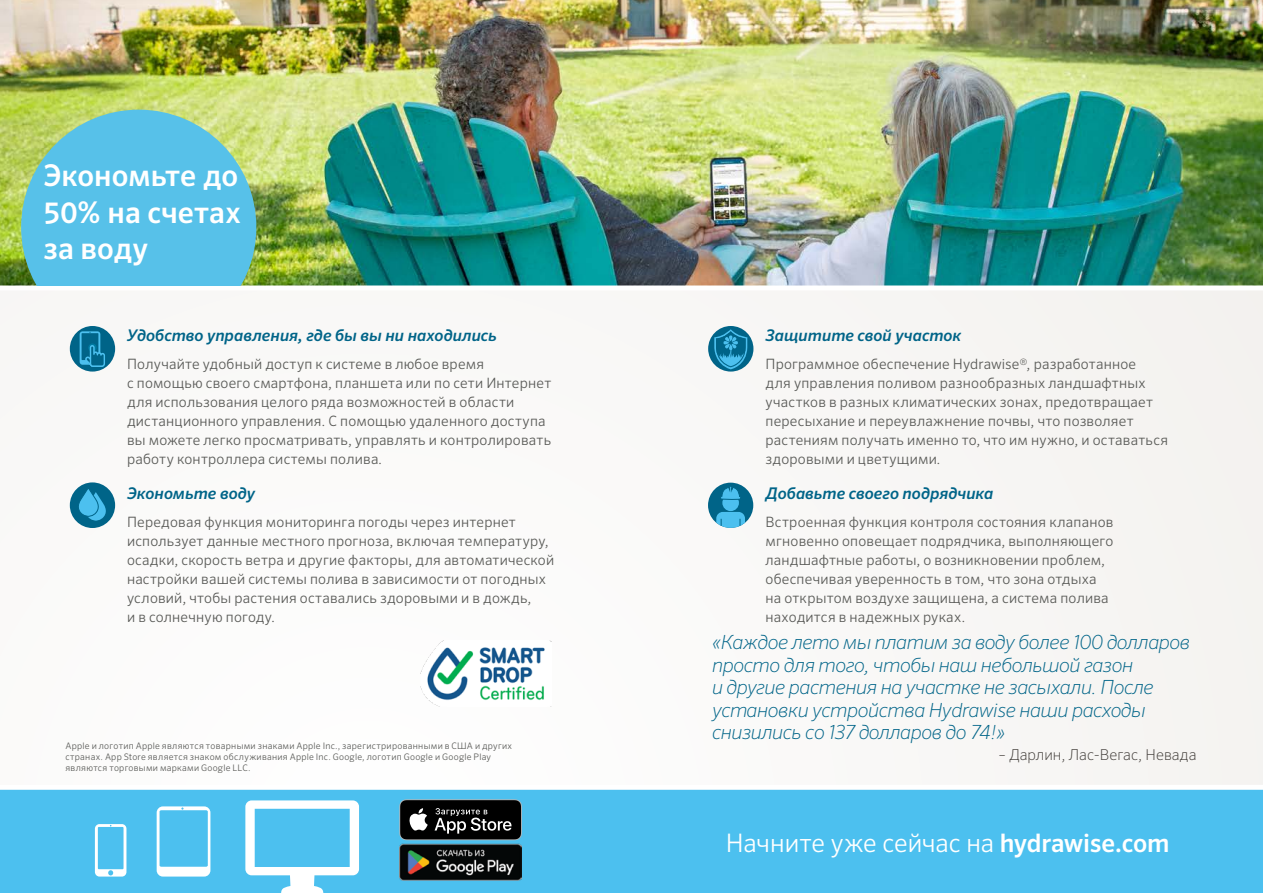
<style>
.page{position:relative;width:1263px;height:893px;background:#fff}
.page>*{position:absolute;margin:0;border:0;box-sizing:border-box;transform-origin:0 0}
.t1{font:500 30px/36.2px "Sero Pro";color:#fff;text-align:justify}
.t2{font:300 25.5px "Sero Pro";color:#fff}
.t3{font:italic 200 19.5px/22.5px "Sero Pro";letter-spacing:-.02em;color:#006488}
.t4{font:italic 500 16.2px "Sero Pro";letter-spacing:.005em;color:#006488}
.t5{font:200 15px "Sero Pro";color:#3d3935}
.t6{font:300 14.25px/19px "Sero Pro";letter-spacing:.015em;color:#585956}
.t7{font:300 9px/10.8px "Sero Pro";letter-spacing:.03em;color:#585956}
.s1{font-weight:500}
</style>
<div class="page">
<div style="left:0;top:260px;width:1263px;height:531px;background:#f9f8f7"></div>
<div style="left:0;top:786px;width:1263px;height:107px;background:#4cc0ef"></div>
<svg style="left:245px;top:800px;width:114px;height:93px"></svg>
<svg style="left:95px;top:824px;width:31px;height:52px"></svg>
<svg style="left:157px;top:806px;width:53px;height:70px"></svg>
<img style="left:0;top:0;width:1263px;height:285px">
<div style="left:0;top:285px;width:1263px;height:5px;background:#fff"></div>
<div style="left:0;top:785px;width:1263px;height:5px;background:#fff"></div>
<svg style="left:21px;top:110px;width:235px;height:175px"></svg>
<div style="left:708px;top:326px;width:45px;height:46px;background:#006488;border-radius:50%"></div>
<svg style="left:714px;top:329px;width:33px;height:40px"></svg>
<div style="left:70px;top:326px;width:45px;height:46px;background:#006488;border-radius:50%"></div>
<svg style="left:80px;top:331px;width:20px;height:34px"></svg>
<div style="left:82px;top:333px;width:16px;height:27px;background:#006488"></div>
<svg style="left:85px;top:345px;width:20px;height:22px"></svg>
<div style="left:70px;top:482px;width:45px;height:46px;background:#006488;border-radius:50%"></div>
<svg style="left:76px;top:487px;width:33px;height:34px"></svg>
<div style="left:708px;top:483px;width:45px;height:45px;background:#006488;border-radius:50%"></div>
<svg style="left:716px;top:486px;width:29px;height:42px"></svg>
<img style="left:399px;top:840px;width:123px;height:41px">
<svg style="left:399px;top:799px;width:123px;height:41px"></svg>
<img style="left:421px;top:641px;width:130px;height:65px">
<h1 class="t1" style="left:44px;top:158px;width:199px">Экономьте до 50% на счетах за воду</h1>
<p class="t4" style="left:127px;top:326px;width:371px">Удобство управления, где бы вы ни находились</p>
<p class="t6" style="left:127px;top:354px;width:426px">Получайте удобный доступ к системе в любое время<br>с помощью своего смартфона, планшета или по сети Интернет для использования целого ряда возможностей в области дистанционного управления. С помощью удаленного доступа вы можете легко просматривать, управлять и контролировать работу контроллера системы полива.</p>
<p class="t4" style="left:127px;top:483px;width:130px">Экономьте воду</p>
<p class="t6" style="left:127px;top:512px;width:429px">Передовая функция мониторинга погоды через интернет использует данные местного прогноза, включая температуру, осадки, скорость ветра и другие факторы, для автоматической настройки вашей системы полива в зависимости от погодных условий, чтобы растения оставались здоровыми и в дождь,<br>и в солнечную погоду.</p>
<p class="t7" style="left:65px;top:740px;width:448px">Apple и логотип Apple являются товарными знаками Apple Inc., зарегистрированными в США и других странах. App Store является знаком обслуживания Apple Inc. Google, логотип Google и Google Play являются торговыми марками Google LLC.</p>
<p class="t4" style="left:765px;top:326px;width:197px">Защитите свой участок</p>
<p class="t6" style="left:765px;top:354px;width:404px">Программное обеспечение Hydrawise®, разработанное<br>для управления поливом разнообразных ландшафтных участков в разных климатических зонах, предотвращает пересыхание и переувлажнение почвы, что позволяет растениям получать именно то, что им нужно, и оставаться здоровыми и цветущими.</p>
<p class="t4" style="left:765px;top:483px;width:229px">Добавьте своего подрядчика</p>
<p class="t6" style="left:765px;top:512px;width:349px">Встроенная функция контроля состояния клапанов мгновенно оповещает подрядчика, выполняющего ландшафтные работы, о возникновении проблем, обеспечивая уверенность в том, что зона отдыха на открытом воздухе защищена, а система полива находится в надежных руках.</p>
<h3 class="t3" style="left:712px;top:631px;width:479px">«Каждое лето мы платим за воду более 100 долларов просто для того, чтобы наш небольшой газон<br>и другие растения на участке не засыхали. После установки устройства Hydrawise наши расходы снизились со 137 долларов до 74!»</h3>
<p class="t5" style="left:998px;top:746px;width:200px">– Дарлин, Лас-Вегас, Невада</p>
<h2 class="t2" style="left:726px;top:827px;width:445px">Начните уже сейчас на <span class="s1">hydrawise.com</span></h2>
</div>
